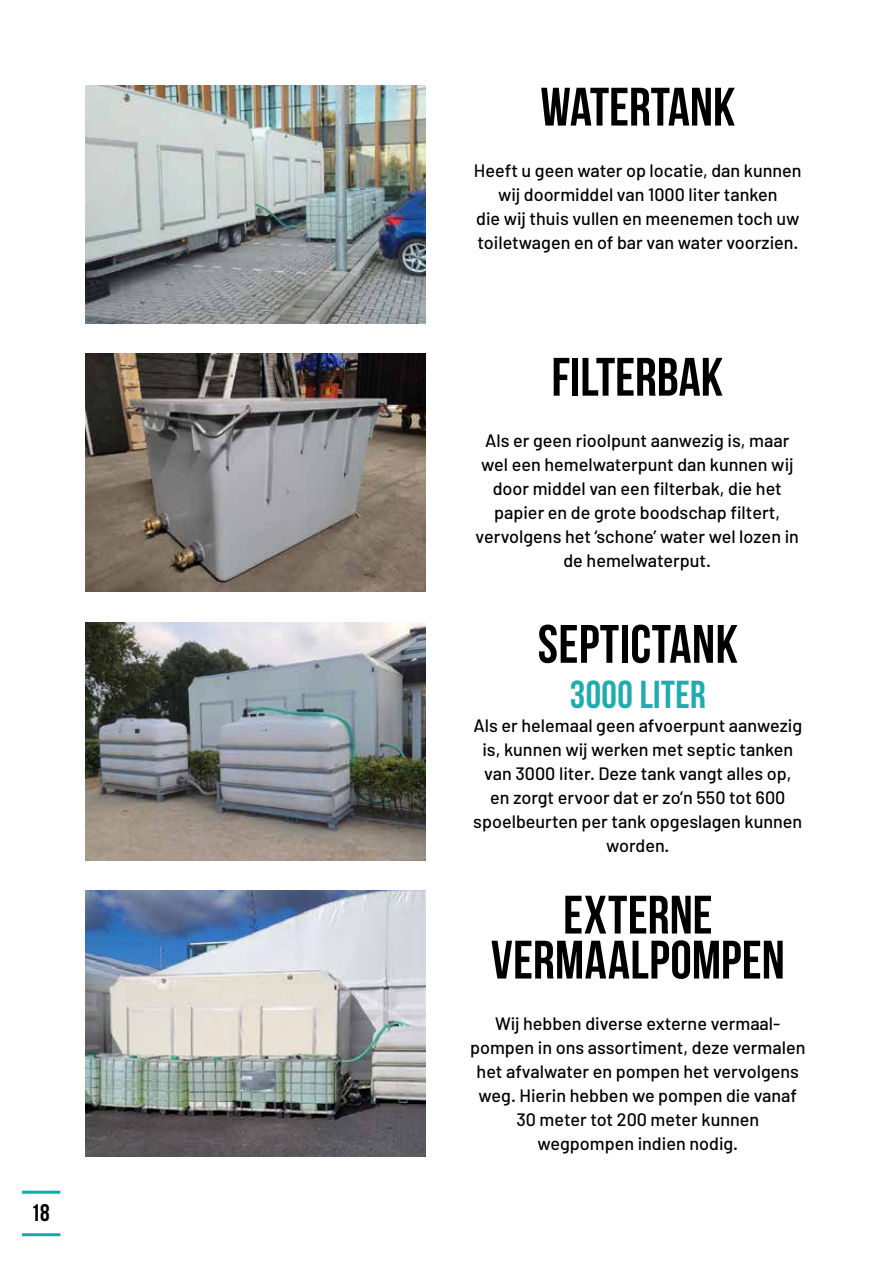
<style>
.page{position:relative;width:893px;height:1263px;background:#fff}
.page>*{position:absolute;margin:0;border:0;box-sizing:border-box;transform-origin:0 0}
.t1{font:54px/45px "Bebas Neue";color:#000;text-align:center}
.t2{font:39px "Bebas Neue";letter-spacing:.01em;color:#21abae}
.t3{font:24px "Bebas Neue";color:#000}
.t4{font:500 18px/24px "Barlow";color:#000;text-align:center}
</style>
<div class="page">
<img style="left:85px;top:85px;width:340px;height:238px">
<img style="left:85px;top:354px;width:340px;height:238px">
<img style="left:85px;top:622px;width:340px;height:238px">
<img style="left:85px;top:891px;width:340px;height:266px">
<hr style="left:22px;top:1233px;width:38px;height:3px;background:#0aacaf">
<hr style="left:22px;top:1191px;width:38px;height:3px;background:#0aacaf">
<h3 class="t3" style="left:31px;top:1200px;width:21px">18</h3>
<h1 class="t1" style="left:540px;top:84px;width:196px">WATERTANK</h1>
<p class="t4" style="left:474px;top:158px;width:329px">Heeft u geen water op locatie, dan kunnen wij doormiddel van 1000 liter tanken<br>die wij thuis vullen en meenemen toch uw toiletwagen en of bar van water voorzien.</p>
<h1 class="t1" style="left:551px;top:354px;width:173px">FILTERBAK</h1>
<p class="t4" style="left:476px;top:428px;width:325px">Als er geen rioolpunt aanwezig is, maar wel een hemelwaterpunt dan kunnen wij door middel van een filterbak, die het papier en de grote boodschap filtert, vervolgens het ‘schone’ water wel lozen in de hemelwaterput.</p>
<h1 class="t1" style="left:538px;top:621px;width:202px">SEPTICTANK</h1>
<h2 class="t2" style="left:570px;top:673px;width:137px">3000 LITER</h2>
<p class="t4" style="left:473px;top:713px;width:331px">Als er helemaal geen afvoerpunt aanwezig is, kunnen wij werken met septic tanken van 3000 liter. Deze tank vangt alles op, en zorgt ervoor dat er zo’n 550 tot 600 spoelbeurten per tank opgeslagen kunnen worden.</p>
<h1 class="t1" style="left:491px;top:892px;width:295px">EXTERNE<br>VERMAALPOMPEN</h1>
<p class="t4" style="left:470px;top:1011px;width:337px">Wij hebben diverse externe vermaal&shy;pompen in ons assortiment, deze vermalen het afvalwater en pompen het vervolgens weg. Hierin hebben we pompen die vanaf 30 meter tot 200 meter kunnen wegpompen indien nodig.</p>
</div>
